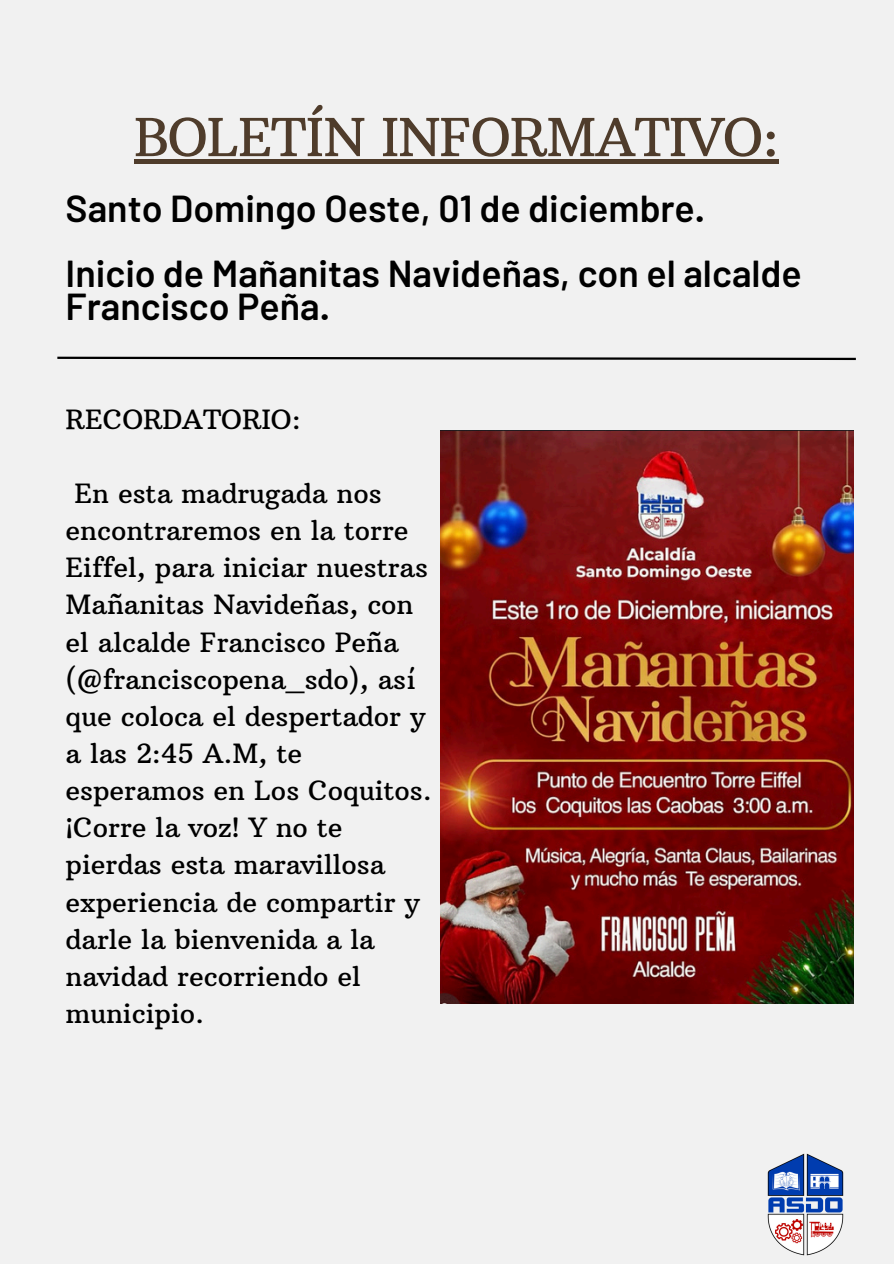
<style>
.page{position:relative;width:894px;height:1264px;background:#fff}
.page>*{position:absolute;margin:0;border:0;box-sizing:border-box;transform-origin:0 0}
.t1{font:52.2px "Arbutus Slab";letter-spacing:-.02em;color:#4f3c2b}
.t2{font:600 37.5px/32.7px "Barlow";color:#000}
.t3{font:27px/37.2px "Arbutus Slab";color:#000}
</style>
<div class="page">
<div style="left:0;top:0;width:893px;height:1263px;background:#f1f1f1"></div>
<svg style="left:57px;top:356px;width:799px;height:5px"></svg>
<img style="left:440px;top:430px;width:413px;height:573px">
<img style="left:767px;top:1153px;width:77px;height:103px">
<div style="left:134px;top:159px;width:644px;height:5px;background:#4f3c2b"></div>
<h2 class="t1" style="left:134px;top:105px;width:646px">BOLETÍN INFORMATIVO:</h2>
<h1 class="t2" style="left:66px;top:190px;width:640px">Santo Domingo Oeste, 01 de diciembre.</h1>
<h2 class="t2" style="left:66px;top:255px;width:737px">Inicio de Mañanitas Navideñas, con el alcalde<br>Francisco Peña.</h2>
<p class="t3" style="left:66px;top:400px;width:236px">RECORDATORIO:</p>
<h3 class="t3" style="left:66px;top:474px;width:367px;text-indent:9px">En esta madrugada nos encontraremos en la torre<br>Eiffel, para iniciar nuestras<br>Mañanitas Navideñas, con el alcalde Francisco Peña (@franciscopena_sdo), así que coloca el despertador y a las 2:45 A.M, te esperamos en Los Coquitos. ¡Corre la voz! Y no te pierdas esta maravillosa experiencia de compartir y darle la bienvenida a la navidad recorriendo el municipio.</h3>
</div>
